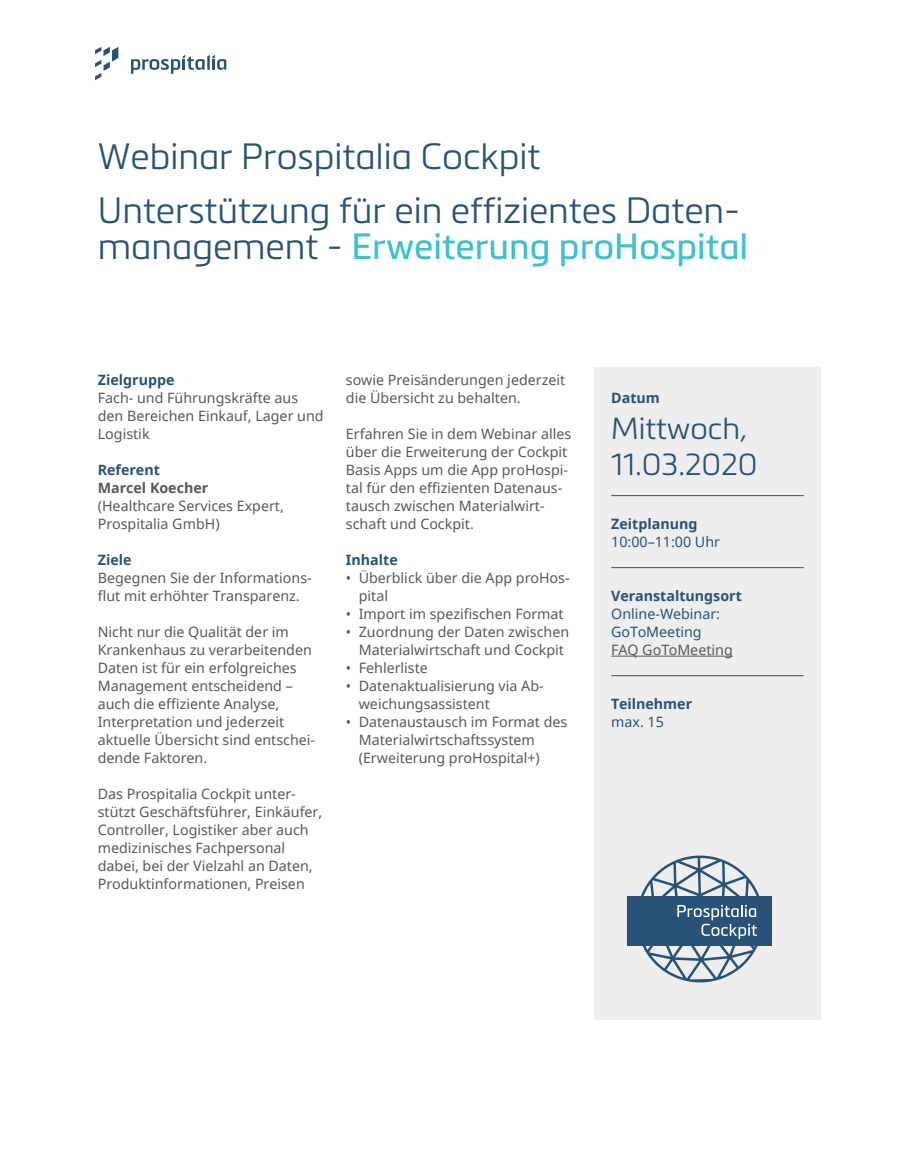
<style>
.page{position:relative;width:919px;height:1174px;background:#fff}
.page>*{position:absolute;margin:0;border:0;box-sizing:border-box;transform-origin:0 0}
.t1{font:300 36px/54px "Metronic Pro";color:#285277}
.t2{font:36px "Metronic Pro";color:#3cc1ce}
.t3{font:300 30px/36px "Metronic Pro";color:#285277}
.t4{font:14.25px/18px "Noto Sans";color:#57585a}
.t5{font:700 14.25px "Noto Sans";color:#285277}
.t6{font:14.25px/18px "Noto Sans";color:#285277}
.t7{font:700 14.25px "Noto Sans";color:#57585a}
.s1{font-weight:300;color:#285277}
</style>
<div class="page">
<svg style="left:95px;top:47px;width:23px;height:33px"></svg>
<svg style="left:131px;top:55px;width:95px;height:19px"></svg>
<div style="left:594px;top:367px;width:227px;height:652px;background:#eeeeef"></div>
<hr style="left:611px;top:656px;width:121px;height:1px;background:#57585a">
<hr style="left:611px;top:495px;width:192px;height:1px;background:#285277">
<hr style="left:611px;top:567px;width:192px;height:1px;background:#285277">
<hr style="left:611px;top:675px;width:192px;height:1px;background:#285277">
<div style="left:627px;top:896px;width:144px;height:50px;background:#285277"></div>
<svg style="left:641px;top:855px;width:119px;height:127px"></svg>
<h1 class="t1" style="left:98px;top:128px;width:644px">Webinar Prospitalia Cockpit<br>Unterstützung für ein effizientes Daten-</h1>
<h1 class="t2" style="left:98px;top:220px;width:652px"><span class="s1">management -</span> Erweiterung proHospital</h1>
<p class="t5" style="left:98px;top:370px;width:78px">Zielgruppe</p>
<p class="t4" style="left:98px;top:388px;width:227px">Fach- und Führungskräfte aus den Bereichen Einkauf, Lager und<br>Logistik</p>
<p class="t5" style="left:98px;top:460px;width:64px">Referent</p>
<p class="t7" style="left:98px;top:478px;width:112px">Marcel Koecher</p>
<p class="t4" style="left:98px;top:496px;width:187px">(Healthcare Services Expert,<br>Prospitalia GmbH)</p>
<p class="t5" style="left:98px;top:550px;width:35px">Ziele</p>
<p class="t4" style="left:98px;top:568px;width:215px">Begegnen Sie der Informations&shy;flut mit erhöhter Transparenz.</p>
<p class="t4" style="left:98px;top:622px;width:219px">Nicht nur die Qualität der im<br>Krankenhaus zu verarbeitenden<br>Daten ist für ein erfolgreiches<br>Management entscheidend – auch die effiziente Analyse,<br>Interpretation und jederzeit aktuelle Übersicht sind entschei&shy;dende Faktoren.</p>
<p class="t4" style="left:98px;top:784px;width:226px">Das Prospitalia Cockpit unter&shy;stützt Geschäftsführer, Einkäufer, Controller, Logistiker aber auch medizinisches Fachpersonal dabei, bei der Vielzahl an Daten, Produktinformationen, Preisen</p>
<p class="t4" style="left:346px;top:370px;width:221px">sowie Preisänderungen jederzeit die Übersicht zu behalten.</p>
<p class="t4" style="left:346px;top:424px;width:227px">Erfahren Sie in dem Webinar alles über die Erweiterung der Cockpit<br>Basis Apps um die App proHospi&shy;tal für den effizienten Datenaus&shy;tausch zwischen Materialwirt&shy;schaft und Cockpit.</p>
<p class="t5" style="left:346px;top:549px;width:53px">Inhalte</p>
<p class="t4" style="left:359px;top:568px;width:212px;text-indent:-13px">• Überblick über die App proHos&shy;pital</p>
<p class="t4" style="left:346px;top:604px;width:219px">• Import im spezifischen Format</p>
<p class="t4" style="left:346px;top:622px;width:225px;text-align:center">• Zuordnung der Daten zwischen<br>Materialwirtschaft und Cockpit</p>
<p class="t4" style="left:346px;top:658px;width:83px">• Fehlerliste</p>
<p class="t4" style="left:359px;top:676px;width:186px;text-indent:-13px">• Datenaktualisierung via Ab&shy;weichungsassistent</p>
<p class="t4" style="left:359px;top:712px;width:210px;text-indent:-13px">• Datenaustausch im Format des<br>Materialwirtschaftssystem (Erweiterung proHospital+)</p>
<p class="t5" style="left:611px;top:388px;width:50px">Datum</p>
<h2 class="t3" style="left:611px;top:409px;width:148px">Mittwoch,<br>11.03.2020</h2>
<p class="t5" style="left:611px;top:514px;width:88px">Zeitplanung</p>
<p class="t6" style="left:611px;top:532px;width:110px">10:00–11:00 Uhr</p>
<p class="t5" style="left:611px;top:586px;width:132px">Veranstaltungsort</p>
<p class="t6" style="left:611px;top:604px;width:110px">Online-Webinar:<br>GoToMeeting</p>
<p class="t4" style="left:611px;top:640px;width:123px">FAQ GoToMeeting</p>
<p class="t5" style="left:611px;top:694px;width:82px">Teilnehmer</p>
<p class="t6" style="left:611px;top:712px;width:54px">max. 15</p>
</div>
